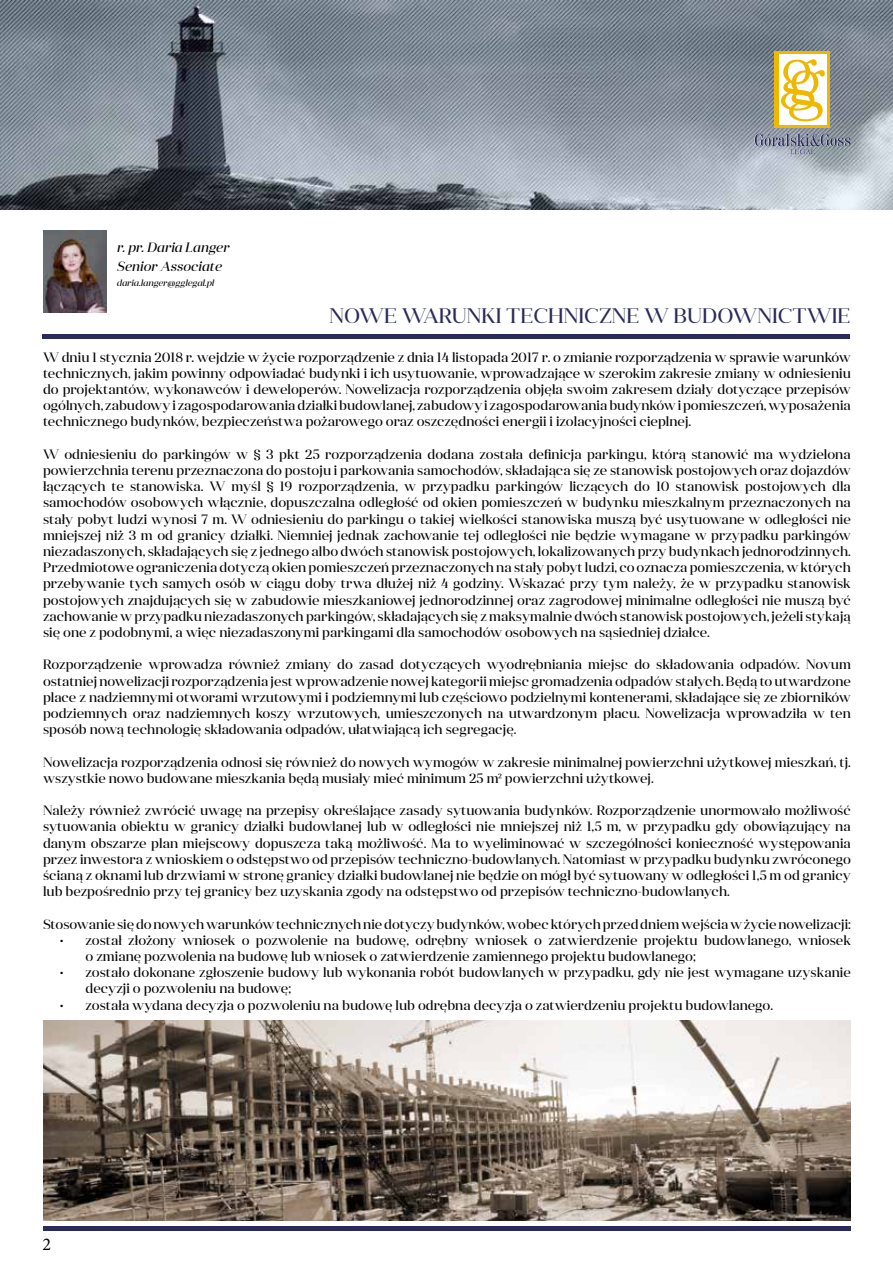
<style>
.page{position:relative;width:893px;height:1263px;background:#fff}
.page>*{position:absolute;margin:0;border:0;box-sizing:border-box;transform-origin:0 0}
.t1{font:21px "Anglecia Pro Display";color:#2a2a5b}
.t2{font:18px "Minion Pro";color:#000}
.t3{font:13.5px/16.2px "Anglecia Pro Display";color:#000;text-align:justify}
.t4{font:italic 13.5px/19.5px "Anglecia Pro Display";color:#000}
.t5{font:italic 9px "Anglecia Pro Display";color:#000}
</style>
<div class="page">
<img style="left:0;top:0;width:893px;height:209px">
<svg style="left:754px;top:134px;width:96px;height:20px;background:#8a92a3"></svg>
<div style="left:774px;top:51px;width:56px;height:77px;background:#efb800"></div>
<div style="left:779px;top:54px;width:47px;height:71px;background:#fff"></div>
<svg style="left:780px;top:59px;width:45px;height:62px"></svg>
<hr style="left:43px;top:1226px;width:808px;height:4px;background:#2a2a5b">
<img style="left:43px;top:231px;width:64px;height:82px">
<div style="left:43px;top:334px;width:807px;height:5px;background:#2a2a5b"></div>
<img style="left:43px;top:1020px;width:807px;height:200px">
<p class="t4" style="left:116px;top:237px;width:114px">r. pr. Daria Langer<br>Senior Associate</p>
<p class="t5" style="left:116px;top:277px;width:99px">daria.langer@gglegal.pl</p>
<h1 class="t1" style="left:330px;top:302px;width:522px">NOWE WARUNKI TECHNICZNE W BUDOWNICTWIE</h1>
<p class="t3" style="left:43px;top:348px;width:809px">W dniu 1 stycznia 2018 r. wejdzie w życie rozporządzenie z dnia 14 listopada 2017 r. o zmianie rozporządzenia w sprawie warunków technicznych, jakim powinny odpowiadać budynki i ich usytuowanie, wprowadzające w szerokim zakresie zmiany w odniesieniu do projektantów, wykonawców i deweloperów. Nowelizacja rozporządzenia objęła swoim zakresem działy dotyczące przepisów ogólnych, zabudowy i zagospodarowania działki budowlanej, zabudowy i zagospodarowania budynków ipomieszczeń, wyposażenia technicznego budynków, bezpieczeństwa pożarowego oraz oszczędności energii i izolacyjności cieplnej.</p>
<p class="t3" style="left:43px;top:446px;width:809px">W odniesieniu do parkingów w § 3 pkt 25 rozporządzenia dodana została definicja parkingu, którą stanowić ma wydzielona powierzchnia terenu przeznaczona do postoju i parkowania samochodów, składająca się ze stanowisk postojowych oraz dojazdów łączących te stanowiska. W myśl § 19 rozporządzenia, w przypadku parkingów liczących do 10 stanowisk postojowych dla samochodów osobowych włącznie, dopuszczalna odległość od okien pomieszczeń w budynku mieszkalnym przeznaczonych na stały pobyt ludzi wynosi 7 m. W odniesieniu do parkingu o takiej wielkości stanowiska muszą być usytuowane w odległości nie mniejszej niż 3 m od granicy działki. Niemniej jednak zachowanie tej odległości nie będzie wymagane w przypadku parkingów niezadaszonych, składających się z jednego albo dwóch stanowisk postojowych, lokalizowanych przy budynkach jednorodzinnych.<br>Przedmiotowe ograniczenia dotyczą okien pomieszczeń przeznaczonych na stały pobyt ludzi, co oznacza pomieszczenia, w których przebywanie tych samych osób w ciągu doby trwa dłużej niż 4 godziny. Wskazać przy tym należy, że w przypadku stanowisk postojowych znajdujących się w zabudowie mieszkaniowej jednorodzinnej oraz zagrodowej minimalne odległości nie muszą być zachowanie w przypadku niezadaszonych parkingów, składających się z maksymalnie dwóch stanowisk postojowych, jeżeli stykają się one z podobnymi, a więc niezadaszonymi parkingami dla samochodów osobowych na sąsiedniej działce.</p>
<p class="t3" style="left:43px;top:656px;width:809px">Rozporządzenie wprowadza również zmiany do zasad dotyczących wyodrębniania miejsc do składowania odpadów. Novum ostatniej nowelizacji rozporządzenia jest wprowadzenie nowej kategorii miejsc gromadzenia odpadów stałych. Będą to utwardzone place z nadziemnymi otworami wrzutowymi i podziemnymi lub częściowo podzielnymi kontenerami, składające się ze zbiorników podziemnych oraz nadziemnych koszy wrzutowych, umieszczonych na utwardzonym placu. Nowelizacja wprowadziła w ten sposób nową technologię składowania odpadów, ułatwiającą ich segregację.</p>
<p class="t3" style="left:43px;top:753px;width:809px">Nowelizacja rozporządzenia odnosi się również do nowych wymogów w zakresie minimalnej powierzchni użytkowej mieszkań, tj. wszystkie nowo budowane mieszkania będą musiały mieć minimum 25 m² powierzchni użytkowej.</p>
<p class="t3" style="left:43px;top:802px;width:809px">Należy również zwrócić uwagę na przepisy określające zasady sytuowania budynków. Rozporządzenie unormowało możliwość sytuowania obiektu w granicy działki budowlanej lub w odległości nie mniejszej niż 1,5 m, w przypadku gdy obowiązujący na danym obszarze plan miejscowy dopuszcza taką możliwość. Ma to wyeliminować w szczególności konieczność występowania przez inwestora z wnioskiem o odstępstwo od przepisów techniczno-budowlanych. Natomiast w przypadku budynku zwróconego ścianą z oknami lub drzwiami w stronę granicy działki budowlanej nie będzie on mógł być sytuowany w odległości 1,5 m od granicy lub bezpośrednio przy tej granicy bez uzyskania zgody na odstępstwo od przepisów techniczno-budowlanych.</p>
<p class="t3" style="left:43px;top:915px;width:809px">Stosowanie się do nowych warunków technicznych nie dotyczy budynków, wobec których przed dniem wejścia wżycie nowelizacji:</p>
<p class="t3" style="left:86px;top:932px;width:767px;text-indent:-26px">• został złożony wniosek o pozwolenie na budowę, odrębny wniosek o zatwierdzenie projektu budowlanego, wniosek o zmianę pozwolenia na budowę lub wniosek o zatwierdzenie zamiennego projektu budowlanego;</p>
<p class="t3" style="left:86px;top:964px;width:767px;text-indent:-26px">• zostało dokonane zgłoszenie budowy lub wykonania robót budowlanych w przypadku, gdy nie jest wymagane uzyskanie decyzji o pozwoleniu na budowę;</p>
<p class="t3" style="left:60px;top:996px;width:715px">• została wydana decyzja o pozwoleniu na budowę lub odrębna decyzja o zatwierdzeniu projektu budowlanego.</p>
<h2 class="t2" style="left:43px;top:1232px;width:10px">2</h2>
</div>
